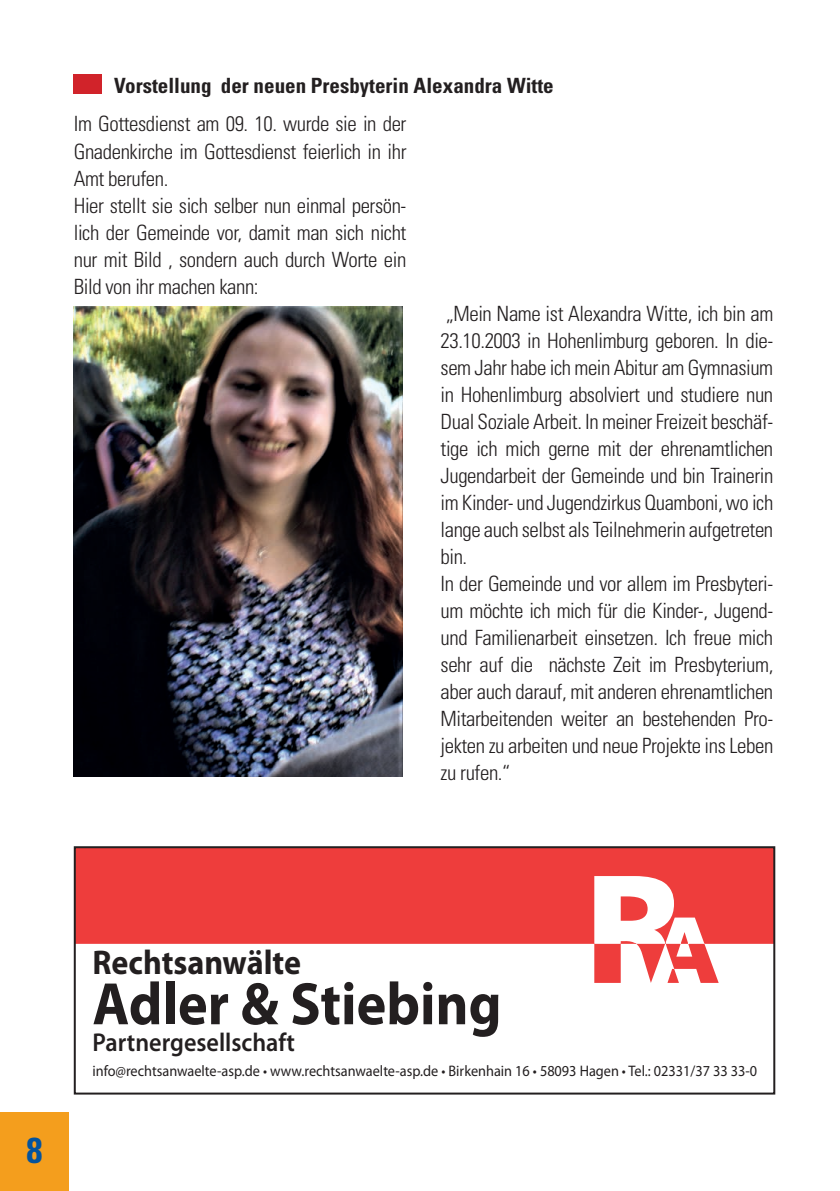
<style>
.page{position:relative;width:840px;height:1191px;background:#fff}
.page>*{position:absolute;margin:0;border:0;box-sizing:border-box;transform-origin:0 0}
.t1{font:700 60.4px "Myriad Pro";color:#231f20;scale:.93 1}
.t2{font:700 condensed 36px "Univers";color:#04539d}
.t3{font:700 34.4px "Myriad Pro";color:#231f20;scale:.93 1}
.t4{font:600 25.8px "Myriad Pro";color:#231f20;scale:.93 1}
.t5{font:300 condensed 21px/27px "Univers";letter-spacing:-.02em;color:#231f20}
.t6{font:700 condensed 21px "Univers";color:#231f20}
.t7{font:15.2px "Myriad Pro";color:#231f20;scale:.93 1}
</style>
<div class="page">
<div style="left:0;top:1112px;width:69px;height:79px;background:#f49e1d"></div>
<div style="left:74px;top:74px;width:28px;height:20px;background:#d1232a"></div>
<img style="left:74px;top:306px;width:328px;height:471px">
<svg style="left:77px;top:849px;width:694px;height:134px;fill:#ee3d3c"></svg>
<div style="left:74px;top:846px;width:700px;height:248px;border:2px solid #231f20"></div>
<p class="t6" style="left:114px;top:73px;width:441px">Vorstellung der neuen Presbyterin Alexandra Witte</p>
<p class="t5" style="left:74px;top:111px;width:334px">Im Gottesdienst am 09. 10. wurde sie in der Gnadenkirche im Gottesdienst feierlich in ihr Amt berufen.<br>Hier stellt sie sich selber nun einmal persön&shy;lich der Gemeinde vor, damit man sich nicht nur mit Bild , sondern auch durch Worte ein Bild von ihr machen kann:</p>
<p class="t5" style="left:440px;top:300px;width:334px">„Mein Name ist Alexandra Witte, ich bin am 23.10.2003 in Hohenlimburg geboren. In die&shy;sem Jahr habe ich mein Abitur am Gymnasium in Hohenlimburg absolviert und studiere nun Dual Soziale Arbeit. In meiner Freizeit beschäf&shy;tige ich mich gerne mit der ehrenamtlichen Jugendarbeit der Gemeinde und bin Trainerin im Kinder- und Jugendzirkus Quamboni, wo ich lange auch selbst als Teilnehmerin aufgetreten bin.<br>In der Gemeinde und vor allem im Presbyteri&shy;um möchte ich mich für die Kinder-, Jugend&shy;und Familienarbeit einsetzen. Ich freue mich sehr auf die nächste Zeit im Presbyterium, aber auch darauf, mit anderen ehrenamtlichen Mitarbeitenden weiter an bestehenden Pro&shy;jekten zu arbeiten und neue Projekte ins Leben zu rufen.“</p>
<h2 class="t2" style="left:26px;top:1128px;width:17px">8</h2>
<h3 class="t3" style="left:92px;top:940px;width:226px">Rechtsanwälte</h3>
<h1 class="t1" style="left:92px;top:964px;width:441px">Adler &amp; Stiebing</h1>
<p class="t7" style="left:92px;top:1061px;width:715px">info@rechtsanwaelte-asp.de • www.rechtsanwaelte-asp.de • Birkenhain 16 • 58093 Hagen • Tel.: 02331/37 33 33-0</p>
<p class="t4" style="left:92px;top:1026px;width:219px">Partnergesellschaft</p>
</div>
